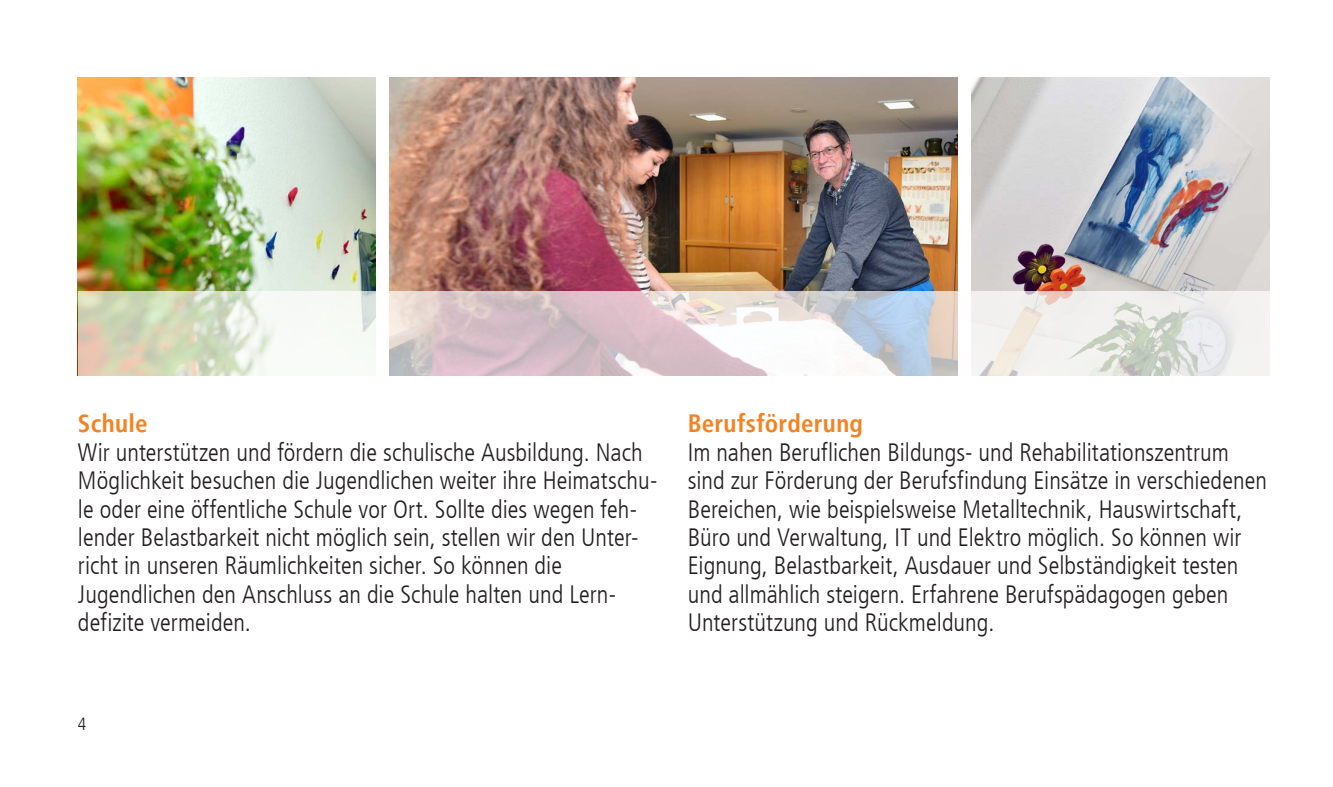
<style>
.page{position:relative;width:1333px;height:787px;background:#fff}
.page>*{position:absolute;margin:0;border:0;box-sizing:border-box;transform-origin:0 0}
._02_SRH_BR_PB_S_Cont{font:300 condensed 25px/28.2px "Frutiger LT";color:#231f20}
._02_SRH_BR_PB_S_Cont-2{font:700 condensed 25px "Frutiger LT";letter-spacing:.01em;color:#f58220}
.t1{font:300 condensed 17.5px "Frutiger LT";color:#231f20}
</style>
<div class="page">
<hr style="left:1332px;top:0;width:1px;height:787px;background:#f499c2">
<img style="left:390px;top:78px;width:567px;height:213px">
<img style="left:971px;top:78px;width:298px;height:213px">
<img style="left:78px;top:78px;width:298px;height:213px">
<svg style="left:78px;top:291px;width:1191px;height:85px"></svg>
<p class="_02_SRH_BR_PB_S_Cont-2" style="left:78px;top:409px;width:71px">Schule</p>
<p class="_02_SRH_BR_PB_S_Cont" style="left:78px;top:438px;width:581px">Wir unterstützen und fördern die schulische Ausbildung. Nach Möglichkeit besuchen die Jugendlichen weiter ihre Heimatschu&shy;le oder eine öffentliche Schule vor Ort. Sollte dies wegen feh&shy;lender Belastbarkeit nicht möglich sein, stellen wir den Unter&shy;richt in unseren Räumlichkeiten sicher. So können die Jugendlichen den Anschluss an die Schule halten und Lern&shy;defizite vermeiden.</p>
<p class="_02_SRH_BR_PB_S_Cont-2" style="left:687px;top:409px;width:177px">Berufsförderung</p>
<p class="_02_SRH_BR_PB_S_Cont" style="left:687px;top:438px;width:580px">Im nahen Beruflichen Bildungs- und Rehabilitationszentrum sind zur Förderung der Berufsfindung Einsätze in verschiedenen Bereichen, wie beispielsweise Metalltechnik, Hauswirtschaft, Büro und Verwaltung, IT und Elektro möglich. So können wir Eignung, Belastbarkeit, Ausdauer und Selbständigkeit testen und allmählich steigern. Erfahrene Berufspädagogen geben Unterstützung und Rückmeldung.</p>
<p class="t1" style="left:78px;top:714px;width:10px">4</p>
</div>
